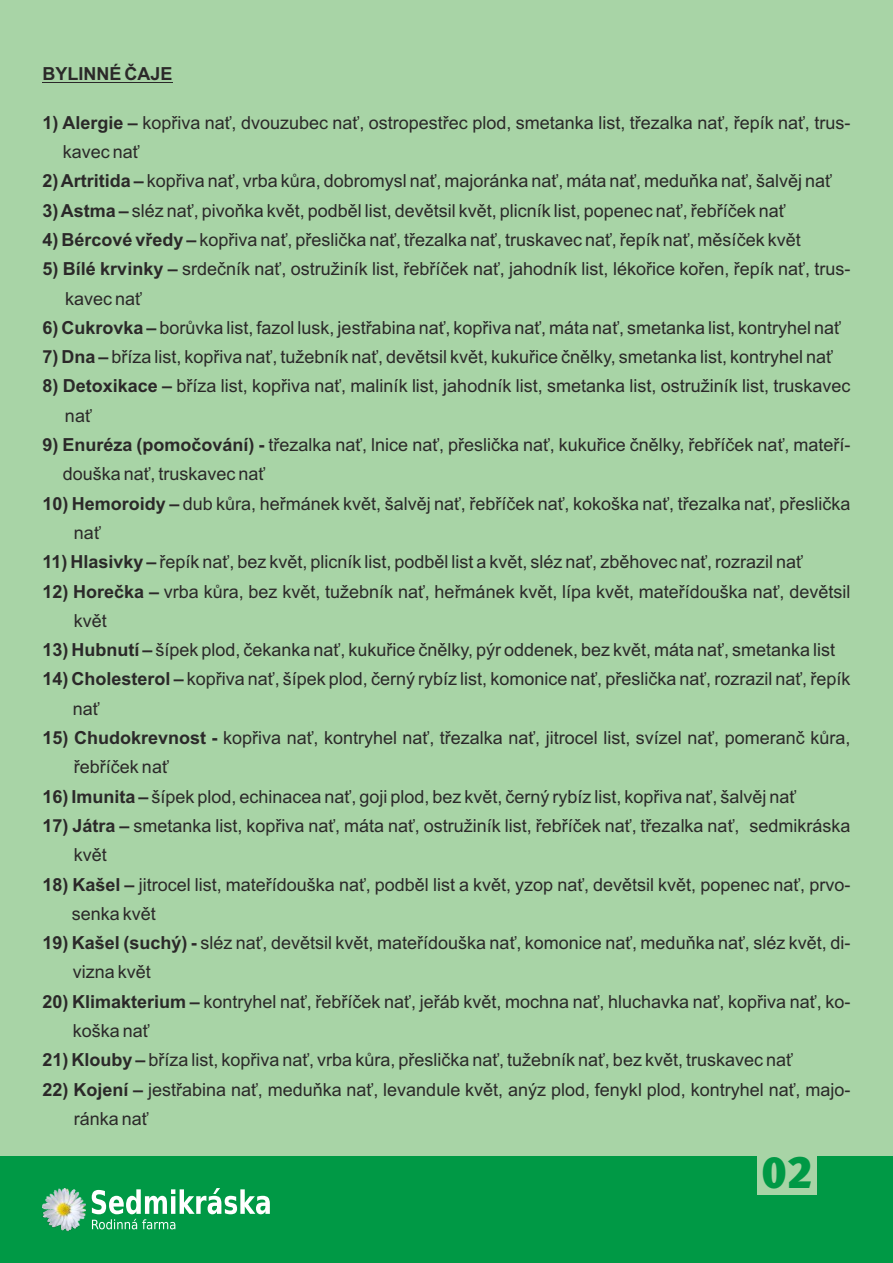
<style>
.page{position:relative;width:893px;height:1263px;background:#a8d4a6}
.page>*{position:absolute;margin:0;border:0;box-sizing:border-box;transform-origin:0 0}
.t1{font:45.45px "Meta Black CELF Caps";color:#009945}
.t2{font:18px/29.2px "Arial";color:#2b2929}
.t3{font:700 18px "Arial";color:#2b2929}
.s1{font-weight:700}
</style>
<div class="page">
<div style="left:0;top:1157px;width:893px;height:106px;background:#009945"></div>
<svg style="left:92px;top:1188px;width:178px;height:41px"></svg>
<img style="left:43px;top:1188px;width:43px;height:43px">
<hr style="left:43px;top:82px;width:130px;height:1px;background:#2b2929">
<div style="left:758px;top:1154px;width:59px;height:41px;background:#a8d4a6"></div>
<p class="t3" style="left:43px;top:67px;width:132px">BYLINNÉ ČAJE</p>
<p class="t2" style="left:63px;top:109px;width:789px;text-indent:-20px"><span class="s1">1) Alergie –</span> kopřiva nať, dvouzubec nať, ostropestřec plod, smetanka list, třezalka nať, řepík nať, trus&shy;kavec nať</p>
<p class="t2" style="left:43px;top:168px;width:791px"><span class="s1">2) Artritida –</span> kopřiva nať, vrba kůra, dobromysl nať, majoránka nať, máta nať, meduňka nať, šalvěj nať</p>
<p class="t2" style="left:43px;top:197px;width:744px"><span class="s1">3) Astma –</span> sléz nať, pivoňka květ, podběl list, devětsil květ, plicník list, popenec nať, řebříček nať</p>
<p class="t2" style="left:43px;top:227px;width:760px"><span class="s1">4) Bércové vředy –</span> kopřiva nať, přeslička nať, třezalka nať, truskavec nať, řepík nať, měsíček květ</p>
<p class="t2" style="left:65px;top:256px;width:787px;text-indent:-22px"><span class="s1">5) Bílé krvinky –</span> srdečník nať, ostružiník list, řebříček nať, jahodník list, lékořice kořen, řepík nať, trus&shy;kavec nať</p>
<p class="t2" style="left:43px;top:315px;width:800px"><span class="s1">6) Cukrovka –</span> borůvka list, fazol lusk, jestřabina nať, kopřiva nať, máta nať, smetanka list, kontryhel nať</p>
<p class="t2" style="left:42px;top:344px;width:792px"><span class="s1">7) Dna –</span> bříza list, kopřiva nať, tužebník nať, devětsil květ, kukuřice čnělky, smetanka list, kontryhel nať</p>
<p class="t2" style="left:65px;top:373px;width:787px;text-indent:-22px"><span class="s1">8) Detoxikace –</span> bříza list, kopřiva nať, maliník list, jahodník list, smetanka list, ostružiník list, truskavec nať</p>
<p class="t2" style="left:63px;top:432px;width:789px;text-indent:-20px"><span class="s1">9) Enuréza (pomočování) -</span> třezalka nať, lnice nať, přeslička nať, kukuřice čnělky, řebříček nať, mateří&shy;douška nať, truskavec nať</p>
<p class="t2" style="left:74px;top:490px;width:778px;text-indent:-31px"><span class="s1">10) Hemoroidy –</span> dub kůra, heřmánek květ, šalvěj nať, řebříček nať, kokoška nať, třezalka nať, přeslička nať</p>
<p class="t2" style="left:42px;top:549px;width:762px"><span class="s1">11) Hlasivky –</span> řepík nať, bez květ, plicník list, podběl list a květ, sléz nať, zběhovec nať, rozrazil nať</p>
<p class="t2" style="left:74px;top:578px;width:778px;text-indent:-31px"><span class="s1">12) Horečka –</span> vrba kůra, bez květ, tužebník nať, heřmánek květ, lípa květ, mateřídouška nať, devětsil květ</p>
<p class="t2" style="left:42px;top:637px;width:794px"><span class="s1">13) Hubnutí –</span> šípek plod, čekanka nať, kukuřice čnělky, pýr oddenek, bez květ, máta nať, smetanka list</p>
<p class="t2" style="left:73px;top:666px;width:779px;text-indent:-30px"><span class="s1">14) Cholesterol –</span> kopřiva nať, šípek plod, černý rybíz list, komonice nať, přeslička nať, rozrazil nať, řepík nať</p>
<p class="t2" style="left:74px;top:725px;width:778px;text-indent:-31px"><span class="s1">15) Chudokrevnost -</span> kopřiva nať, kontryhel nať, třezalka nať, jitrocel list, svízel nať, pomeranč kůra, řebříček nať</p>
<p class="t2" style="left:42px;top:783px;width:755px"><span class="s1">16) Imunita –</span> šípek plod, echinacea nať, goji plod, bez květ, černý rybíz list, kopřiva nať, šalvěj nať</p>
<p class="t2" style="left:74px;top:813px;width:778px;text-indent:-31px"><span class="s1">17) Játra –</span> smetanka list, kopřiva nať, máta nať, ostružiník list, řebříček nať, třezalka nať, sedmikráska květ</p>
<p class="t2" style="left:72px;top:871px;width:780px;text-indent:-29px"><span class="s1">18) Kašel –</span> jitrocel list, mateřídouška nať, podběl list a květ, yzop nať, devětsil květ, popenec nať, prvo&shy;senka květ</p>
<p class="t2" style="left:73px;top:930px;width:779px;text-indent:-30px"><span class="s1">19) Kašel (suchý) -</span> sléz nať, devětsil květ, mateřídouška nať, komonice nať, meduňka nať, sléz květ, di&shy;vizna květ</p>
<p class="t2" style="left:73px;top:988px;width:779px;text-indent:-30px"><span class="s1">20) Klimakterium –</span> kontryhel nať, řebříček nať, jeřáb květ, mochna nať, hluchavka nať, kopřiva nať, ko&shy;koška nať</p>
<p class="t2" style="left:42px;top:1047px;width:752px"><span class="s1">21) Klouby –</span> bříza list, kopřiva nať, vrba kůra, přeslička nať, tužebník nať, bez květ, truskavec nať</p>
<p class="t2" style="left:74px;top:1076px;width:778px;text-indent:-31px"><span class="s1">22) Kojení –</span> jestřabina nať, meduňka nať, levandule květ, anýz plod, fenykl plod, kontryhel nať, majo&shy;ránka nať</p>
<h1 class="t1" style="left:761px;top:1144px;width:52px">02</h1>
</div>
